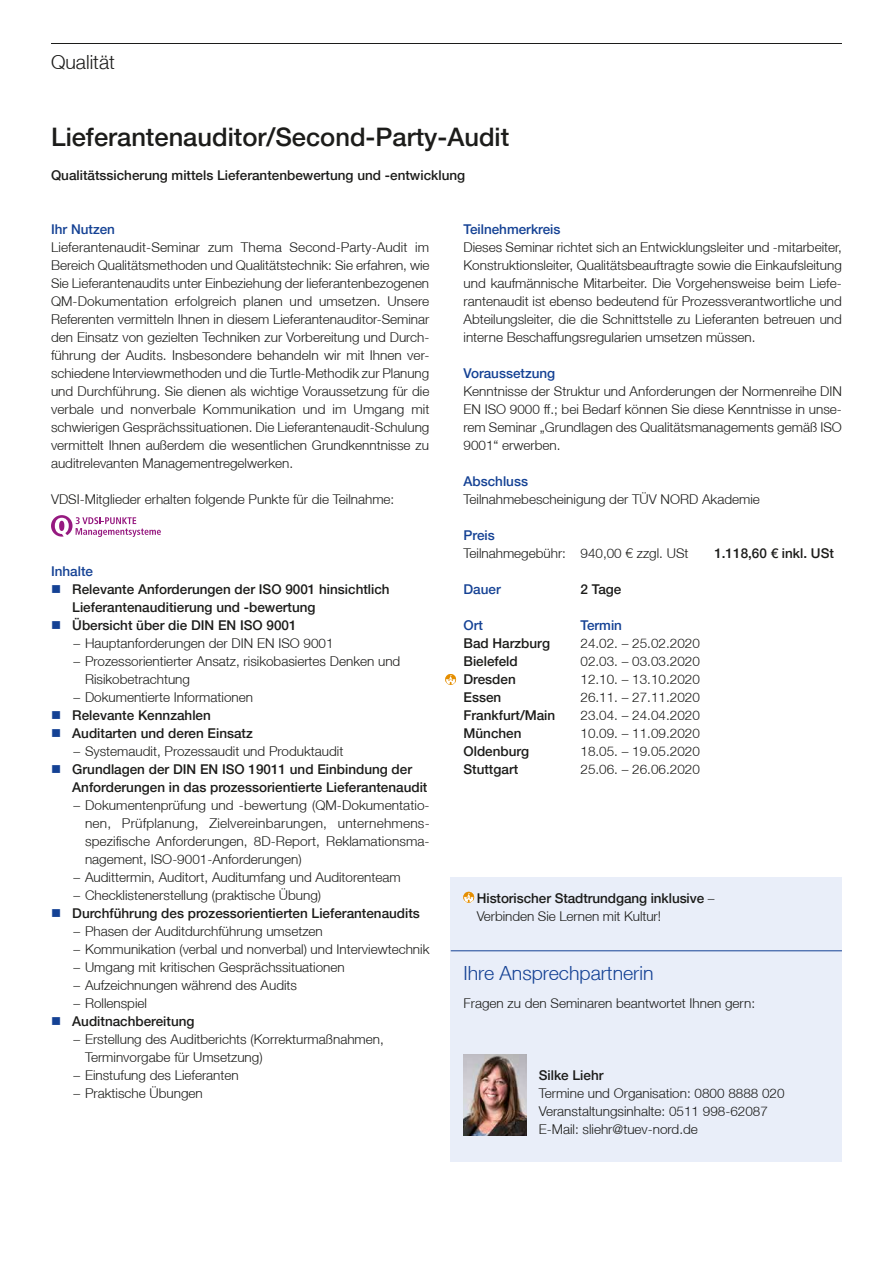
<style>
.page{position:relative;width:893px;height:1263px;background:#fff}
.page>*{position:absolute;margin:0;border:0;box-sizing:border-box;transform-origin:0 0}
.t1{font:500 25.5px "Helvetica Neue LT";color:#1c1c1a}
.t2{font:300 19.5px "Helvetica Neue LT";color:#144194}
.t3{font:300 19.5px "Helvetica Neue LT";color:#1c1c1a}
.t4{font:300 13.5px/18px "Helvetica Neue LT";color:#1c1c1a;text-align:justify}
.t5{font:500 13.5px/18px "Helvetica Neue LT";color:#1c1c1a}
.t6{font:500 13.5px "Helvetica Neue LT";color:#144194}
.s1{font-weight:300}
</style>
<div class="page">
<hr style="left:51px;top:43px;width:791px;height:1px;background:#1c1c1a">
<div style="left:451px;top:950px;width:391px;height:212px;background:#e9eef9"></div>
<svg style="left:51px;top:515px;width:110px;height:22px"></svg>
<svg style="left:445px;top:674px;width:11px;height:11px"></svg>
<img style="left:463px;top:1054px;width:63px;height:81px">
<div style="left:451px;top:877px;width:391px;height:73px;background:#e9eef9"></div>
<svg style="left:463px;top:892px;width:11px;height:11px"></svg>
<hr style="left:451px;top:950px;width:391px;height:1px;background:#144194">
<h2 class="t3" style="left:51px;top:50px;width:65px">Qualität</h2>
<h1 class="t1" style="left:51px;top:121px;width:460px">Lieferantenauditor/Second-Party-Audit</h1>
<p class="t5" style="left:51px;top:166px;width:416px">Qualitätssicherung mittels Lieferantenbewertung und -entwicklung</p>
<p class="t6" style="left:51px;top:221px;width:66px">Ihr Nutzen</p>
<p class="t4" style="left:51px;top:238px;width:380px">Lieferantenaudit-Seminar zum Thema Second-Party-Audit im Bereich Qualitätsmethoden und Qualitätstechnik: Sie erfahren, wie Sie Lieferantenaudits unter Einbeziehung der lieferantenbezogenen QM-Dokumentation erfolgreich planen und umsetzen. Unsere Referenten vermitteln Ihnen in diesem Lieferantenauditor-Seminar den Einsatz von gezielten Techniken zur Vorbereitung und Durch&shy;führung der Audits. Insbesondere behandeln wir mit Ihnen ver&shy;schiedene Interviewmethoden und die Turtle-Methodik zur Planung und Durchführung. Sie dienen als wichtige Voraussetzung für die verbale und nonverbale Kommunikation und im Umgang mit schwierigen Gesprächssituationen. Die Lieferantenaudit-Schulung vermittelt Ihnen außerdem die wesentlichen Grundkenntnisse zu auditrelevanten Managementregelwerken.</p>
<p class="t4" style="left:51px;top:490px;width:345px">VDSI-Mitglieder erhalten folgende Punkte für die Teilnahme:</p>
<p class="t6" style="left:51px;top:563px;width:44px">Inhalte</p>
<p class="t5" style="left:72px;top:580px;width:319px">Relevante Anforderungen der ISO 9001 hinsichtlich<br>Lieferantenauditierung und -bewertung<br>Übersicht über die DIN EN ISO 9001</p>
<p class="t4" style="left:73px;top:634px;width:262px">– Hauptanforderungen der DIN EN ISO 9001</p>
<p class="t4" style="left:85px;top:652px;width:317px;text-indent:-12px">– Prozessorientierter Ansatz, risikobasiertes Denken und<br>Risikobetrachtung</p>
<p class="t4" style="left:73px;top:688px;width:181px">– Dokumentierte Informationen</p>
<p class="t5" style="left:72px;top:706px;width:182px">Relevante Kennzahlen<br>Auditarten und deren Einsatz</p>
<p class="t4" style="left:73px;top:742px;width:271px">– Systemaudit, Prozessaudit und Produktaudit</p>
<p class="t5" style="left:72px;top:760px;width:357px">Grundlagen der DIN EN ISO 19011 und Einbindung der<br>Anforderungen in das prozessorientierte Lieferantenaudit</p>
<p class="t4" style="left:85px;top:796px;width:346px;text-indent:-12px">– Dokumentenprüfung und -bewertung (QM-Dokumentatio&shy;nen, Prüfplanung, Zielvereinbarungen, unternehmens&shy;spezifische Anforderungen, 8D-Report, Reklamationsma&shy;nagement, ISO-9001-Anforderungen)</p>
<p class="t4" style="left:73px;top:868px;width:329px">– Audittermin, Auditort, Auditumfang und Auditorenteam</p>
<p class="t4" style="left:73px;top:886px;width:249px">– Checklistenerstellung (praktische Übung)</p>
<p class="t5" style="left:72px;top:904px;width:349px">Durchführung des prozessorientierten Lieferantenaudits</p>
<p class="t4" style="left:73px;top:922px;width:251px">– Phasen der Auditdurchführung umsetzen</p>
<p class="t4" style="left:73px;top:940px;width:358px">– Kommunikation (verbal und nonverbal) und Interviewtechnik</p>
<p class="t4" style="left:73px;top:958px;width:273px">– Umgang mit kritischen Gesprächssituationen</p>
<p class="t4" style="left:73px;top:976px;width:225px">– Aufzeichnungen während des Audits</p>
<p class="t4" style="left:73px;top:994px;width:75px">– Rollenspiel</p>
<p class="t5" style="left:72px;top:1012px;width:124px">Auditnachbereitung</p>
<p class="t4" style="left:85px;top:1030px;width:300px;text-indent:-12px">– Erstellung des Auditberichts (Korrekturmaßnahmen,<br>Terminvorgabe für Umsetzung)</p>
<p class="t4" style="left:73px;top:1066px;width:167px">– Einstufung des Lieferanten</p>
<p class="t4" style="left:73px;top:1084px;width:131px">– Praktische Übungen</p>
<p class="t6" style="left:463px;top:221px;width:99px">Teilnehmerkreis</p>
<p class="t4" style="left:463px;top:238px;width:380px">Dieses Seminar richtet sich an Entwicklungsleiter und -mitarbeiter, Konstruktionsleiter, Qualitätsbeauftragte sowie die Einkaufsleitung und kaufmännische Mitarbeiter. Die Vorgehensweise beim Liefe&shy;rantenaudit ist ebenso bedeutend für Prozessverantwortliche und Abteilungsleiter, die die Schnittstelle zu Lieferanten betreuen und interne Beschaffungsregularien umsetzen müssen.</p>
<p class="t6" style="left:463px;top:365px;width:93px">Voraussetzung</p>
<p class="t4" style="left:463px;top:382px;width:380px">Kenntnisse der Struktur und Anforderungen der Normenreihe DIN EN ISO 9000 ff.; bei Bedarf können Sie diese Kenntnisse in unse&shy;rem Seminar „Grundlagen des Qualitätsmanagements gemäß ISO 9001“ erwerben.</p>
<p class="t6" style="left:463px;top:473px;width:66px">Abschluss</p>
<p class="t4" style="left:463px;top:490px;width:298px">Teilnahmebescheinigung der TÜV NORD Akademie</p>
<p class="t6" style="left:463px;top:527px;width:33px">Preis</p>
<p class="t4" style="left:463px;top:544px;width:227px">Teilnahmegebühr: 940,00 € zzgl. USt</p>
<p class="t5" style="left:714px;top:544px;width:121px">1.118,60 € inkl. USt</p>
<p class="t6" style="left:463px;top:581px;width:39px">Dauer</p>
<p class="t5" style="left:580px;top:580px;width:42px">2 Tage</p>
<p class="t6" style="left:463px;top:617px;width:21px">Ort</p>
<p class="t6" style="left:580px;top:617px;width:43px">Termin</p>
<p class="t5" style="left:463px;top:634px;width:88px">Bad Harzburg</p>
<p class="t4" style="left:580px;top:634px;width:121px">24.02. – 25.02.2020</p>
<p class="t5" style="left:463px;top:652px;width:56px">Bielefeld</p>
<p class="t4" style="left:580px;top:652px;width:121px">02.03. – 03.03.2020</p>
<p class="t5" style="left:463px;top:670px;width:54px">Dresden</p>
<p class="t4" style="left:580px;top:670px;width:121px">12.10. – 13.10.2020</p>
<p class="t5" style="left:463px;top:688px;width:39px">Essen</p>
<p class="t4" style="left:580px;top:688px;width:121px">26.11. – 27.11.2020</p>
<p class="t5" style="left:463px;top:706px;width:93px">Frankfurt/Main</p>
<p class="t4" style="left:580px;top:706px;width:121px">23.04. – 24.04.2020</p>
<p class="t5" style="left:463px;top:724px;width:60px">München</p>
<p class="t4" style="left:580px;top:724px;width:121px">10.09. – 11.09.2020</p>
<p class="t5" style="left:463px;top:742px;width:67px">Oldenburg</p>
<p class="t4" style="left:580px;top:742px;width:121px">18.05. – 19.05.2020</p>
<p class="t5" style="left:463px;top:760px;width:56px">Stuttgart</p>
<p class="t4" style="left:580px;top:760px;width:121px">25.06. – 26.06.2020</p>
<p class="t5" style="left:477px;top:889px;width:239px">Historischer Stadtrundgang inklusive <span class="s1">–<br>Verbinden Sie Lernen mit Kultur!</span></p>
<h2 class="t2" style="left:463px;top:961px;width:192px">Ihre Ansprechpartnerin</h2>
<p class="t4" style="left:463px;top:994px;width:293px">Fragen zu den Seminaren beantwortet Ihnen gern:</p>
<p class="t5" style="left:539px;top:1066px;width:66px">Silke Liehr</p>
<p class="t4" style="left:539px;top:1084px;width:247px;text-align:left">Termine und Organisation: 0800 8888 020<br>Veranstaltungsinhalte: 0511 998-62087<br>E-Mail: sliehr@tuev-nord.de</p>
</div>
